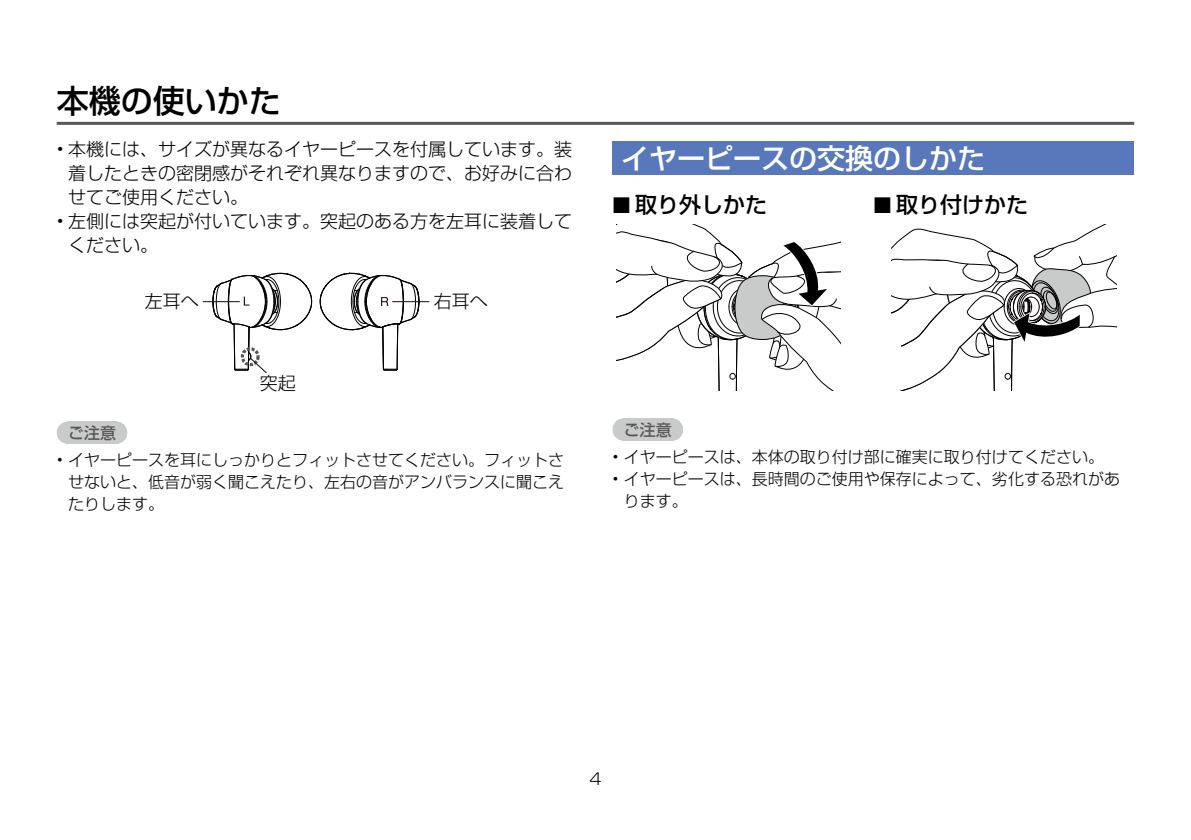
<style>
.page{position:relative;width:1191px;height:840px;background:#fff}
.page>*{position:absolute;margin:0;border:0;box-sizing:border-box;transform-origin:0 0}
.t1{font:500 32px "Shin Go Pro";color:#000}
.t2{font:500 28px "Shin Go Pro";color:#fff}
.t3{font:500 22px "Shin Go Pro";color:#000}
.t4{font:300 18px/24px "Shin Go Pro";color:#000;text-align:justify}
.t5{font:300 16px/22px "Shin Go Pro";color:#000;text-align:justify}
.t6{font:500 16px "Shin Go Pro";color:#595757}
.s1{font-family:"Marks For Denon";font-weight:400}
</style>
<div class="page">
<svg style="left:68px;top:421px;width:48px;height:22px"></svg>
<hr style="left:392px;top:301px;width:37px;height:1px;background:#231815">
<hr style="left:203px;top:301px;width:37px;height:1px;background:#231815">
<svg style="left:212px;top:272px;width:208px;height:100px"></svg>
<svg style="left:623px;top:418px;width:49px;height:22px"></svg>
<div style="left:612px;top:142px;width:522px;height:33px;background:#5878bb"></div>
<svg style="left:616px;top:224px;width:225px;height:166px"></svg>
<svg style="left:891px;top:224px;width:225px;height:166px"></svg>
<hr style="left:57px;top:122px;width:1077px;height:3px;background:#595757">
<h1 class="t1" style="left:57px;top:75px;width:225px">本機の使いかた</h1>
<p class="t4" style="left:68px;top:135px;width:506px;text-indent:-11px">• 本機には、サイズが異なるイヤーピースを付属しています。装着したときの密閉感がそれぞれ異なりますので、お好みに合わせてご使用ください。</p>
<p class="t4" style="left:68px;top:207px;width:506px;text-indent:-11px">• 左側には突起が付いています。突起のある方を左耳に装着してください。</p>
<p class="t4" style="left:145px;top:286px;width:55px">左耳へ</p>
<p class="t4" style="left:434px;top:286px;width:55px">右耳へ</p>
<p class="t4" style="left:260px;top:369px;width:38px">突起</p>
<p class="t6" style="left:68px;top:419px;width:49px">ご注意</p>
<p class="t5" style="left:68px;top:447px;width:497px;text-indent:-11px">• イヤーピースを耳にしっかりとフィットさせてください。フィットさせないと、低音が弱く聞こえたり、左右の音がアンバランスに聞こえたりします。</p>
<h2 class="t2" style="left:621px;top:136px;width:365px">イヤーピースの交換のしかた</h2>
<h3 class="t3" style="left:612px;top:187px;width:156px"><span class="s1">2</span> 取り外しかた</h3>
<h3 class="t3" style="left:873px;top:187px;width:156px"><span class="s1">2</span> 取り付けかた</h3>
<p class="t6" style="left:624px;top:416px;width:49px">ご注意</p>
<p class="t5" style="left:612px;top:444px;width:493px">• イヤーピースは、本体の取り付け部に確実に取り付けてください。</p>
<p class="t5" style="left:624px;top:466px;width:498px;text-indent:-11px">• イヤーピースは、長時間のご使用や保存によって、劣化する恐れがあります。</p>
<p class="t5" style="left:589px;top:765px;width:14px">4</p>
</div>
